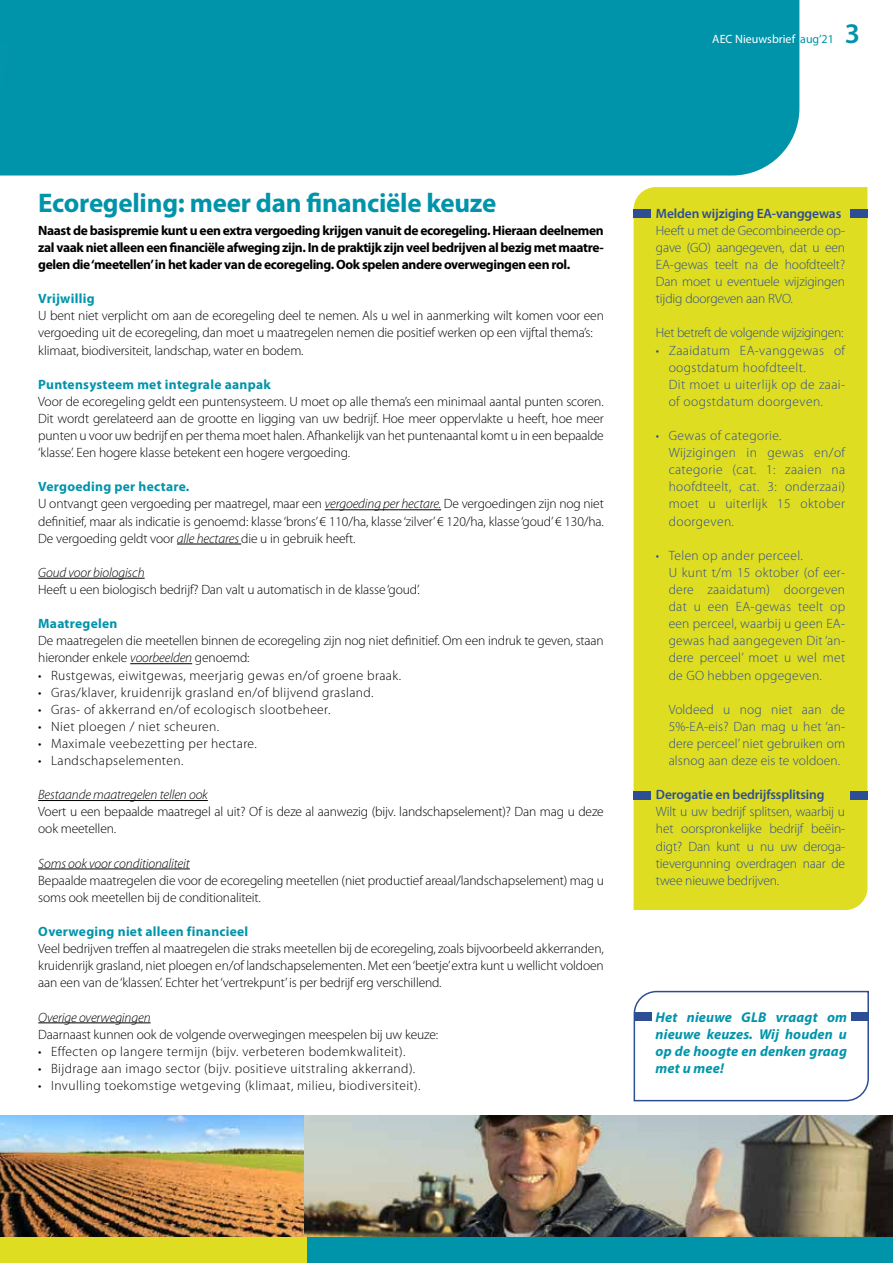
<style>
.page{position:relative;width:893px;height:1263px;background:#fff}
.page>*{position:absolute;margin:0;border:0;box-sizing:border-box;transform-origin:0 0}
.t1{font:600 28.5px "Myriad Pro";color:#0094aa}
.t2{font:700 27px "Myriad Pro";letter-spacing:-.01em;color:#0094aa}
.t3{font:italic 700 14.25px/17.1px "Myriad Pro";letter-spacing:.01em;color:#0094aa;text-align:justify}
.t4{font:300 13.5px/17.1px "Myriad Pro";letter-spacing:-.01em;color:#000}
.t5{font:300 13.5px/17.1px "Myriad Pro";letter-spacing:.02em;color:#2d4d94;text-align:justify}
.t6{font:300 13.5px "Myriad Pro";letter-spacing:.03em;color:#000}
.t7{font:700 13.5px/17.1px "Myriad Pro";letter-spacing:-.03em;color:#000;text-align:justify}
.t8{font:italic 300 13.5px "Myriad Pro";letter-spacing:-.01em;color:#000}
.t9{font:700 13.5px "Myriad Pro";letter-spacing:.02em;color:#0094aa}
.t10{font:600 13.5px "Myriad Pro";letter-spacing:-.01em;color:#2d4d94}
.t11{font:300 13.5px "Myriad Pro";letter-spacing:-.02em;color:#2d4d94}
.t12{font:12px "Myriad Pro";color:#fff}
.s1{color:#0094aa}
.s2{font-weight:700;color:#0094aa}
.s3{font-style:italic}
</style>
<div class="page">
<div style="left:0;top:0;width:799px;height:175px;background:#0094aa"></div>
<div style="left:0;top:43px;width:39px;height:133px;background:#0094aa"></div>
<img style="left:0;top:1116px;width:893px;height:121px">
<div style="left:306px;top:1237px;width:587px;height:26px;background:#0094aa"></div>
<div style="left:0;top:1237px;width:306px;height:26px;background:#dedd21"></div>
<div style="left:634px;top:187px;width:233px;height:723px;background:#dedd21"></div>
<div style="left:850px;top:791px;width:17px;height:8px;background:#2d4d94"></div>
<div style="left:850px;top:209px;width:17px;height:8px;background:#2d4d94"></div>
<div style="left:634px;top:791px;width:17px;height:8px;background:#2d4d94"></div>
<div style="left:634px;top:209px;width:17px;height:8px;background:#2d4d94"></div>
<hr style="left:325px;top:509px;width:116px;height:1px;background:#000">
<hr style="left:177px;top:544px;width:64px;height:1px;background:#000">
<hr style="left:38px;top:578px;width:107px;height:1px;background:#000">
<hr style="left:130px;top:663px;width:62px;height:1px;background:#000">
<hr style="left:38px;top:800px;width:170px;height:1px;background:#000">
<hr style="left:38px;top:868px;width:152px;height:1px;background:#000">
<hr style="left:38px;top:1022px;width:113px;height:1px;background:#000">
<svg style="left:633px;top:990px;width:236px;height:112px"></svg>
<div style="left:851px;top:1013px;width:17px;height:8px;background:#2d4d94"></div>
<div style="left:634px;top:1013px;width:17px;height:8px;background:#2d4d94"></div>
<p class="t12" style="left:712px;top:32px;width:123px">AEC Nieuwsbrief <span class="s1">aug’21</span></p>
<h1 class="t1" style="left:845px;top:17px;width:17px">3</h1>
<h2 class="t2" style="left:38px;top:187px;width:460px">Ecoregeling: meer dan financiële keuze</h2>
<p class="t7" style="left:38px;top:222px;width:567px">Naast de basispremie kunt u een extra vergoeding krijgen vanuit de ecoregeling. Hieraan deelnemen zal vaak niet alleen een financiële afweging zijn. In de praktijk zijn veel bedrijven al bezig met maatre&shy;gelen die ‘meetellen’ in het kader van de ecoregeling. Ook spelen andere overwegingen een rol.</p>
<p class="t9" style="left:38px;top:291px;width:58px">Vrijwillig</p>
<p class="t4" style="left:38px;top:307px;width:567px">U bent niet verplicht om aan de ecoregeling deel te nemen. Als u wel in aanmerking wilt komen voor een vergoeding uit de ecoregeling, dan moet u maatregelen nemen die positief werken op een vijftal thema’s: klimaat, biodiversiteit, landschap, water en bodem.</p>
<p class="t9" style="left:38px;top:377px;width:234px">Puntensysteem met integrale aanpak</p>
<p class="t4" style="left:38px;top:393px;width:567px;text-align:justify">Voor de ecoregeling geldt een puntensysteem. U moet op alle thema’s een minimaal aantal punten scoren.<br>Dit wordt gerelateerd aan de grootte en ligging van uw bedrijf. Hoe meer oppervlakte u heeft, hoe meer punten u voor uw bedrijf en per thema moet halen. Afhankelijk van het puntenaantal komt u in een bepaalde ‘klasse’. Een hogere klasse betekent een hogere vergoeding.</p>
<p class="t4" style="left:38px;top:478px;width:567px"><span class="s2">Vergoeding per hectare.<br></span>U ontvangt geen vergoeding per maatregel, maar een <span class="s3">vergoeding per hectare.</span> De vergoedingen zijn nog niet definitief, maar als indicatie is genoemd: klasse ‘brons’ € 110/ha, klasse ‘zilver’ € 120/ha, klasse ‘goud’ € 130/ha.<br>De vergoeding geldt voor <span class="s3">alle hectares</span> die u in gebruik heeft.</p>
<p class="t8" style="left:38px;top:565px;width:108px">Goud voor biologisch</p>
<p class="t4" style="left:38px;top:581px;width:383px">Heeft u een biologisch bedrijf? Dan valt u automatisch in de klasse ‘goud’.</p>
<p class="t9" style="left:38px;top:616px;width:81px">Maatregelen</p>
<p class="t4" style="left:38px;top:632px;width:567px">De maatregelen die meetellen binnen de ecoregeling zijn nog niet definitief. Om een indruk te geven, staan hieronder enkele <span class="s3">voorbeelden</span> genoemd:</p>
<p class="t6" style="left:38px;top:668px;width:364px">• Rustgewas, eiwitgewas, meerjarig gewas en/of groene braak.</p>
<p class="t6" style="left:38px;top:685px;width:337px">• Gras/klaver, kruidenrijk grasland en/of blijvend grasland.</p>
<p class="t6" style="left:38px;top:702px;width:294px">• Gras- of akkerrand en/of ecologisch slootbeheer.</p>
<p class="t6" style="left:38px;top:719px;width:182px">• Niet ploegen / niet scheuren.</p>
<p class="t6" style="left:38px;top:736px;width:220px">• Maximale veebezetting per hectare.</p>
<p class="t6" style="left:38px;top:753px;width:147px">• Landschapselementen.</p>
<p class="t8" style="left:38px;top:787px;width:171px">Bestaande maatregelen tellen ook</p>
<p class="t4" style="left:38px;top:803px;width:567px">Voert u een bepaalde maatregel al uit? Of is deze al aanwezig (bijv. landschapselement)? Dan mag u deze ook meetellen.</p>
<p class="t8" style="left:38px;top:856px;width:153px">Soms ook voor conditionaliteit</p>
<p class="t4" style="left:38px;top:872px;width:567px">Bepaalde maatregelen die voor de ecoregeling meetellen (niet productief areaal/landschapselement) mag u soms ook meetellen bij de conditionaliteit.</p>
<p class="t9" style="left:38px;top:924px;width:212px">Overweging niet alleen financieel</p>
<p class="t4" style="left:38px;top:940px;width:567px;text-align:justify">Veel bedrijven treffen al maatregelen die straks meetellen bij de ecoregeling, zoals bijvoorbeeld akkerranden, kruidenrijk grasland, niet ploegen en/of landschapselementen. Met een ‘beetje’ extra kunt u wellicht voldoen aan een van de ‘klassen’. Echter het ‘vertrekpunt’ is per bedrijf erg verschillend.</p>
<p class="t8" style="left:38px;top:1010px;width:114px">Overige overwegingen</p>
<p class="t4" style="left:38px;top:1026px;width:401px">Daarnaast kunnen ook de volgende overwegingen meespelen bij uw keuze:</p>
<p class="t6" style="left:38px;top:1044px;width:369px">• Effecten op langere termijn (bijv. verbeteren bodemkwaliteit).</p>
<p class="t6" style="left:38px;top:1061px;width:379px">• Bijdrage aan imago sector (bijv. positieve uitstraling akkerrand).</p>
<p class="t6" style="left:38px;top:1078px;width:384px">• Invulling toekomstige wetgeving (klimaat, milieu, biodiversiteit).</p>
<p class="t10" style="left:656px;top:206px;width:187px">Melden wijziging EA-vanggewas</p>
<p class="t5" style="left:656px;top:222px;width:191px">Heeft u met de Gecombineerde op&shy;gave (GO) aangegeven, dat u een EA-gewas teelt na de hoofdteelt?<br>Dan moet u eventuele wijzigingen tijdig doorgeven aan RVO.</p>
<p class="t11" style="left:656px;top:325px;width:189px">Het betreft de volgende wijzigingen:</p>
<p class="t5" style="left:669px;top:342px;width:178px;text-align:left;text-indent:-13px">• Zaaidatum EA-vanggewas of oogstdatum hoofdteelt.<br>Dit moet u uiterlijk op de zaai&shy;of oogstdatum doorgeven.</p>
<p class="t5" style="left:669px;top:427px;width:178px;text-align:left;text-indent:-13px">• Gewas of categorie.<br>Wijzigingen in gewas en/of categorie (cat. 1: zaaien na hoofdteelt, cat. 3: onderzaai) moet u uiterlijk 15 oktober doorgeven.</p>
<p class="t5" style="left:669px;top:547px;width:178px;text-align:left;text-indent:-13px">• Telen op ander perceel.<br>U kunt t/m 15 oktober (of eer&shy;dere zaaidatum) doorgeven dat u een EA-gewas teelt op een perceel, waarbij u geen EA&shy;gewas had aangegeven Dit ‘an&shy;dere perceel’ moet u wel met de GO hebben opgegeven.</p>
<p class="t5" style="left:669px;top:701px;width:178px">Voldeed u nog niet aan de 5%-EA-eis? Dan mag u het ‘an&shy;dere perceel’ niet gebruiken om alsnog aan deze eis te voldoen.</p>
<p class="t10" style="left:656px;top:787px;width:170px">Derogatie en bedrijfssplitsing</p>
<p class="t5" style="left:656px;top:803px;width:191px">Wilt u uw bedrijf splitsen, waarbij u het oorspronkelijke bedrijf beëin&shy;digt? Dan kunt u nu uw deroga&shy;tievergunning overdragen naar de twee nieuwe bedrijven.</p>
<p class="t3" style="left:656px;top:1008px;width:193px">Het nieuwe GLB vraagt om nieuwe keuzes. Wij houden u op de hoogte en denken graag met u mee!</p>
</div>
